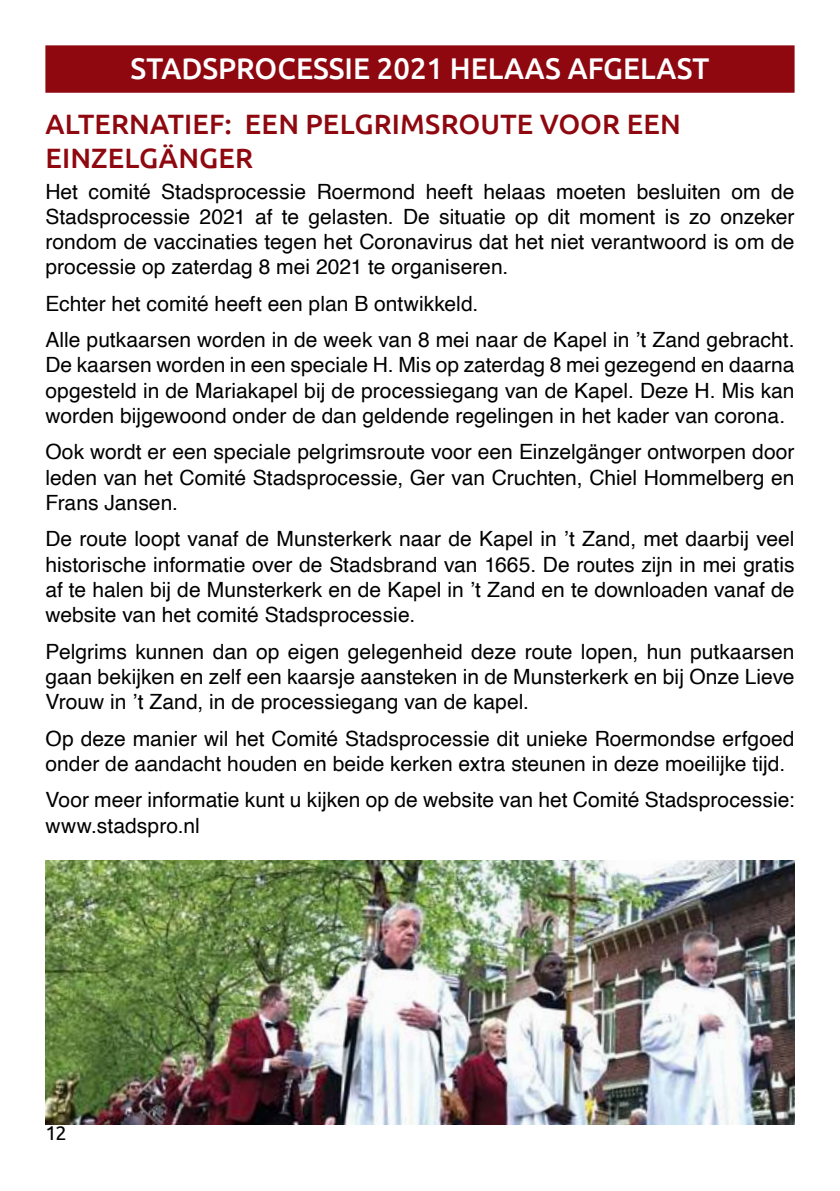
<style>
.page{position:relative;width:840px;height:1191px;background:#fff}
.page>*{position:absolute;margin:0;border:0;box-sizing:border-box;transform-origin:0 0}
.t1{font:500 30px "Ubuntu";color:#fff}
.t2{font:500 28px/33.6px "Ubuntu";letter-spacing:.005em;color:#8f0810}
.t3{font:21px/25.2px "Helvetica";color:#000;text-align:justify}
.t4{font:20px "Ubuntu";color:#000}
</style>
<div class="page">
<div style="left:45px;top:45px;width:749px;height:48px;background:#8f0810;border:2px solid #8f0810"></div>
<img style="left:45px;top:861px;width:749px;height:263px">
<h1 class="t1" style="left:130px;top:49px;width:580px">STADSPROCESSIE 2021 HELAAS AFGELAST</h1>
<h2 class="t2" style="left:45px;top:106px;width:636px">ALTERNATIEF: EEN PELGRIMSROUTE VOOR EEN<br>EINZELGÄNGER</h2>
<p class="t3" style="left:45px;top:180px;width:750px">Het comité Stadsprocessie Roermond heeft helaas moeten besluiten om de Stadsprocessie 2021 af te gelasten. De situatie op dit moment is zo onzeker rondom de vaccinaties tegen het Coronavirus dat het niet verantwoord is om de processie op zaterdag 8 mei 2021 te organiseren.</p>
<p class="t3" style="left:45px;top:287px;width:750px;line-height:36.6px">Echter het comité heeft een plan B ontwikkeld.<br>Alle putkaarsen worden in de week van 8 mei naar de Kapel in ’t Zand gebracht.</p>
<p class="t3" style="left:45px;top:354px;width:750px">De kaarsen worden in een speciale H. Mis op zaterdag 8 mei gezegend en daarna opgesteld in de Mariakapel bij de processiegang van de Kapel. Deze H. Mis kan worden bijgewoond onder de dan geldende regelingen in het kader van corona.</p>
<p class="t3" style="left:45px;top:441px;width:750px">Ook wordt er een speciale pelgrimsroute voor een Einzelgänger ontworpen door leden van het Comité Stadsprocessie, Ger van Cruchten, Chiel Hommelberg en Frans Jansen.</p>
<p class="t3" style="left:45px;top:527px;width:750px">De route loopt vanaf de Munsterkerk naar de Kapel in ’t Zand, met daarbij veel historische informatie over de Stadsbrand van 1665. De routes zijn in mei gratis af te halen bij de Munsterkerk en de Kapel in ’t Zand en te downloaden vanaf de website van het comité Stadsprocessie.</p>
<p class="t3" style="left:45px;top:640px;width:750px">Pelgrims kunnen dan op eigen gelegenheid deze route lopen, hun putkaarsen gaan bekijken en zelf een kaarsje aansteken in de Munsterkerk en bij Onze Lieve Vrouw in ’t Zand, in de processiegang van de kapel.</p>
<p class="t3" style="left:45px;top:727px;width:750px">Op deze manier wil het Comité Stadsprocessie dit unieke Roermondse erfgoed onder de aandacht houden en beide kerken extra steunen in deze moeilijke tijd.</p>
<p class="t3" style="left:45px;top:789px;width:750px">Voor meer informatie kunt u kijken op de website van het Comité Stadsprocessie: www.stadspro.nl</p>
<p class="t4" style="left:45px;top:1121px;width:23px">12</p>
</div>
